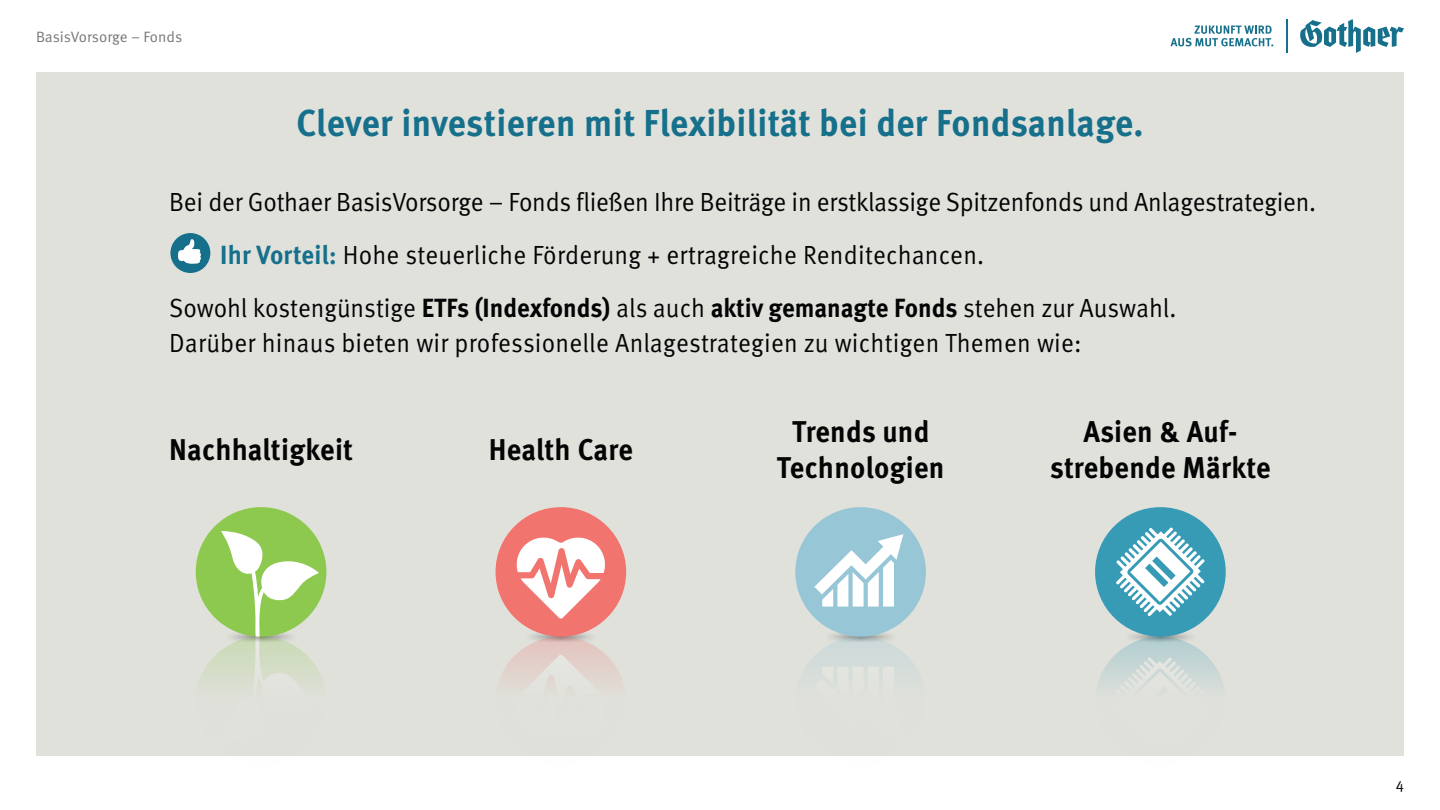
<style>
.page{position:relative;width:1440px;height:810px;background:#fff}
.page>*{position:absolute;margin:0;border:0;box-sizing:border-box;transform-origin:0 0}
.t1{font:700 37.5px "Meta Pro";letter-spacing:.01em;color:#16708b;scale:.94 1}
.t2{font:700 30px/36px "Meta Pro";letter-spacing:.01em;color:#030505;text-align:center;scale:.94 1}
.t3{font:26.25px "Meta Pro Norm";color:#030505;scale:.94 1}
.t4{font:15px "Meta Pro Norm";letter-spacing:-.005em;color:#757778}
.t5{font:15px "Meta Pro Norm";color:#030505}
.s1{font-family:"Meta Pro";font-weight:700;color:#16708b}
.s2{font-family:"Meta Pro";font-weight:700}
</style>
<div class="page">
<div style="left:36px;top:72px;width:1368px;height:684px;background:#e0e1db"></div>
<div style="left:219px;top:630px;width:84px;height:13px;background:#e0e1db"></div>
<div style="left:196px;top:507px;width:130px;height:130px;background:#8dc84f;border-radius:50%"></div>
<svg style="left:196px;top:637px;width:130px;height:129px;background:#e1e3db"></svg>
<svg style="left:221px;top:530px;width:98px;height:213px"></svg>
<svg style="left:519px;top:630px;width:84px;height:13px"></svg>
<hr style="left:523px;top:635px;width:76px;height:3px;background:#030505;border-radius:50%">
<div style="left:496px;top:507px;width:130px;height:130px;background:#f2746f;border-radius:50%"></div>
<svg style="left:515px;top:537px;width:92px;height:82px"></svg>
<svg style="left:496px;top:637px;width:130px;height:129px;background:#e2dbd5"></svg>
<svg style="left:515px;top:655px;width:92px;height:83px;background:#e0dcd7"></svg>
<svg style="left:1119px;top:630px;width:84px;height:13px"></svg>
<hr style="left:1122px;top:635px;width:76px;height:3px;background:#030505;border-radius:50%">
<div style="left:1095px;top:507px;width:131px;height:130px;background:#379bb6;border-radius:50%"></div>
<svg style="left:1116px;top:527px;width:89px;height:89px"></svg>
<svg style="left:1095px;top:637px;width:131px;height:129px;background:#d4dcd9"></svg>
<svg style="left:1116px;top:657px;width:89px;height:89px;background:#daded9"></svg>
<svg style="left:819px;top:630px;width:84px;height:13px"></svg>
<hr style="left:823px;top:635px;width:76px;height:3px;background:#030505;border-radius:50%">
<svg style="left:795px;top:637px;width:131px;height:129px;background:#dadfdb"></svg>
<div style="left:814px;top:667px;width:89px;height:72px;background:#dfe0da"></div>
<div style="left:795px;top:507px;width:131px;height:130px;background:#97c6d7;border-radius:50%"></div>
<svg style="left:814px;top:534px;width:89px;height:73px"></svg>
<div style="left:170px;top:233px;width:40px;height:40px;background:#16708b;border-radius:50%"></div>
<svg style="left:178px;top:239px;width:23px;height:25px"></svg>
<svg style="left:1170px;top:26px;width:103px;height:20px"></svg>
<svg style="left:1300px;top:19px;width:104px;height:34px"></svg>
<hr style="left:1286px;top:19px;width:2px;height:34px;background:#16708b">
<p class="t4" style="left:36px;top:25px;width:148px">BasisVorsorge – Fonds</p>
<h1 class="t1" style="left:296px;top:94px;width:903px">Clever investieren mit Flexibilität bei der Fondsanlage.</h1>
<p class="t3" style="left:169px;top:182px;width:1222px">Bei der Gothaer BasisVorsorge – Fonds fließen Ihre Beiträge in erstklassige Spitzenfonds und Anlagestrategien.</p>
<p class="t3" style="left:220px;top:235px;width:814px"><span class="s1">Ihr Vorteil:</span> Hohe steuerliche Förderung + ertragreiche Renditechancen.</p>
<p class="t3" style="left:169px;top:288px;width:1073px">Sowohl kostengünstige <span class="s2">ETFs (Indexfonds)</span> als auch <span class="s2">aktiv gemanagte Fonds</span> stehen zur Auswahl.</p>
<p class="t3" style="left:169px;top:323px;width:972px">Darüber hinaus bieten wir professionelle Anlagestrategien zu wichtigen Themen wie:</p>
<p class="t2" style="left:169px;top:429px;width:197px">Nachhaltigkeit</p>
<p class="t2" style="left:489px;top:429px;width:155px">Health Care</p>
<p class="t2" style="left:777px;top:411px;width:180px">Trends und<br>Technologien</p>
<p class="t2" style="left:1050px;top:411px;width:236px">Asien &amp; Auf&shy;strebende Märkte</p>
<p class="t5" style="left:1396px;top:772px;width:10px">4</p>
</div>
